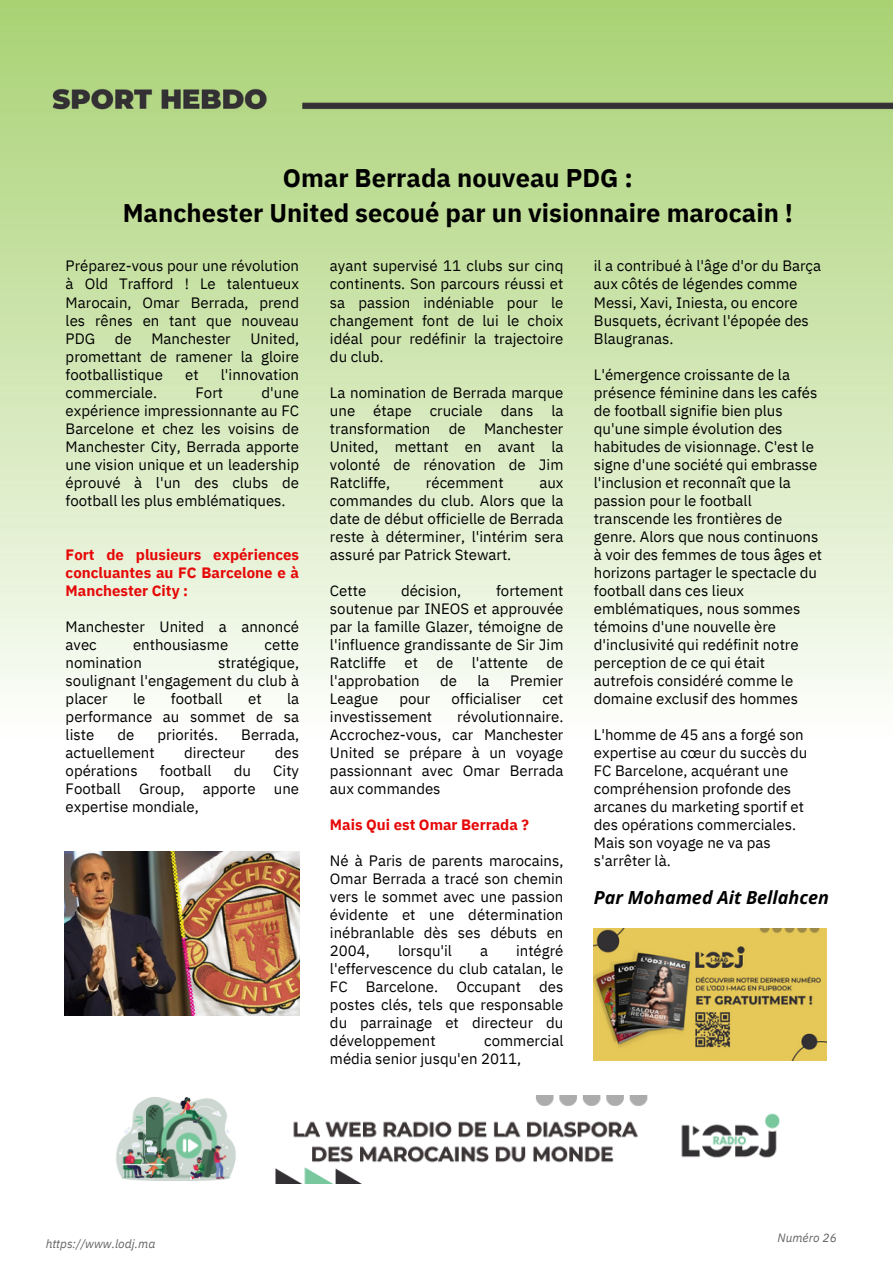
<style>
.page{position:relative;width:893px;height:1264px;background:#fff}
.page>*{position:absolute;margin:0;border:0;box-sizing:border-box;transform-origin:0 0}
.t1{font:700 25.5px/34.8px "IBM Plex Sans";color:#000;text-align:center}
.t2{font:italic 700 18px "Open Sans";color:#000}
.t3{font:15px/18px "IBM Plex Sans";color:#000;text-align:justify}
.t4{font:700 15px/18px "IBM Plex Sans";color:#e60808;text-align:justify}
.t5{font:italic 12px "IBM Plex Sans";color:#646464}
</style>
<div class="page">
<img style="left:0;top:0;width:892px;height:1184px">
<img style="left:65px;top:851px;width:234px;height:164px">
<img style="left:106px;top:1095px;width:682px;height:88px">
<img style="left:594px;top:928px;width:232px;height:132px">
<h1 class="t1" style="left:123px;top:160px;width:671px">Omar Berrada nouveau PDG :<br>Manchester United secoué par un visionnaire marocain !</h1>
<p class="t3" style="left:66px;top:257px;width:235px">Préparez-vous pour une révolution à Old Trafford ! Le talentueux Marocain, Omar Berrada, prend les rênes en tant que nouveau PDG</p>
<p class="t3" style="left:66px;top:329px;width:235px;text-indent:185px">United, promettant de ramener la gloire footballistique</p>
<p class="t3" style="left:115px;top:329px;width:18px">de</p>
<p class="t3" style="left:151px;top:329px;width:81px">Manchester</p>
<p class="t3" style="left:185px;top:365px;width:15px">et</p>
<p class="t3" style="left:221px;top:365px;width:80px">l'innovation</p>
<p class="t3" style="left:66px;top:383px;width:235px;text-indent:196px">d'une expérience impressionnante au FC Barcelone et chez les voisins de Manchester City, Berrada apporte une vision unique et un leadership éprouvé à l'un des clubs de football les plus emblématiques.</p>
<p class="t4" style="left:66px;top:545px;width:235px">Fort de plusieurs expériences concluantes au FC Barcelone e à Manchester City :</p>
<p class="t3" style="left:66px;top:617px;width:235px">Manchester United a annoncé avec</p>
<p class="t3" style="left:66px;top:383px;width:93px">commerciale.</p>
<p class="t3" style="left:195px;top:383px;width:29px">Fort</p>
<p class="t3" style="left:133px;top:635px;width:97px">enthousiasme</p>
<p class="t3" style="left:264px;top:635px;width:36px">cette</p>
<p class="t3" style="left:66px;top:653px;width:78px">nomination</p>
<p class="t3" style="left:66px;top:653px;width:235px;text-indent:153px">stratégique, soulignant l'engagement du club à placer</p>
<p class="t3" style="left:66px;top:689px;width:235px;text-indent:221px">la performance au sommet de sa liste</p>
<p class="t3" style="left:133px;top:689px;width:14px">le</p>
<p class="t3" style="left:171px;top:689px;width:53px">football</p>
<p class="t3" style="left:248px;top:689px;width:15px">et</p>
<p class="t3" style="left:117px;top:725px;width:18px">de</p>
<p class="t3" style="left:157px;top:725px;width:62px">priorités.</p>
<p class="t3" style="left:241px;top:725px;width:59px">Berrada,</p>
<p class="t3" style="left:66px;top:743px;width:91px">actuellement</p>
<p class="t3" style="left:184px;top:743px;width:63px">directeur</p>
<p class="t3" style="left:275px;top:743px;width:26px">des</p>
<p class="t3" style="left:66px;top:761px;width:74px">opérations</p>
<p class="t3" style="left:160px;top:761px;width:53px">football</p>
<p class="t3" style="left:234px;top:761px;width:19px">du</p>
<p class="t3" style="left:66px;top:761px;width:235px;text-indent:208px">City Football Group, apporte une expertise mondiale,</p>
<p class="t3" style="left:330px;top:257px;width:235px">ayant supervisé 11 clubs sur cinq continents. Son parcours réussi et sa passion indéniable pour le changement font de lui le choix idéal pour redéfinir la trajectoire du club.</p>
<p class="t3" style="left:330px;top:383px;width:235px">La nomination de Berrada marque une étape cruciale dans la transformation de Manchester United, mettant en avant la volonté de rénovation de Jim Ratcliffe,</p>
<p class="t3" style="left:426px;top:473px;width:79px">récemment</p>
<p class="t3" style="left:330px;top:473px;width:235px;text-indent:209px">aux commandes du club. Alors que la date de début officielle de Berrada reste à déterminer, l'intérim sera assuré par Patrick Stewart.</p>
<p class="t3" style="left:330px;top:581px;width:38px">Cette</p>
<p class="t3" style="left:401px;top:581px;width:62px">décision,</p>
<p class="t3" style="left:330px;top:581px;width:235px;text-indent:166px">fortement soutenue par INEOS et approuvée par la famille Glazer, témoigne de l'influence grandissante de Sir Jim Ratcliffe et de l'attente de l'approbation</p>
<p class="t3" style="left:440px;top:671px;width:18px">de</p>
<p class="t3" style="left:477px;top:671px;width:14px">la</p>
<p class="t3" style="left:510px;top:671px;width:55px">Premier</p>
<p class="t3" style="left:330px;top:689px;width:50px">League</p>
<p class="t3" style="left:399px;top:689px;width:33px">pour</p>
<p class="t3" style="left:451px;top:689px;width:72px">officialiser</p>
<p class="t3" style="left:542px;top:689px;width:23px">cet</p>
<p class="t3" style="left:330px;top:707px;width:104px">investissement</p>
<p class="t3" style="left:330px;top:707px;width:235px;text-indent:127px">révolutionnaire.<br>Accrochez-vous, car Manchester United se prépare à un voyage passionnant avec Omar Berrada aux commandes</p>
<p class="t4" style="left:330px;top:815px;width:200px">Mais Qui est Omar Berrada ?</p>
<p class="t3" style="left:330px;top:851px;width:235px">Né à Paris de parents marocains, Omar Berrada a tracé son chemin vers le sommet avec une passion évidente et une détermination inébranlable dès ses débuts en 2004,</p>
<p class="t3" style="left:330px;top:941px;width:235px;text-indent:186px">intégré l'effervescence du club catalan, le FC Barcelone. Occupant des postes clés, tels que responsable du parrainage et directeur du développement</p>
<p class="t3" style="left:398px;top:941px;width:55px">lorsqu'il</p>
<p class="t3" style="left:480px;top:941px;width:10px">a</p>
<p class="t3" style="left:330px;top:1031px;width:235px;text-indent:154px">commercial média senior jusqu'en 2011,</p>
<p class="t3" style="left:594px;top:257px;width:229px;text-align:left">il a contribué à l'âge d'or du Barça aux côtés de légendes comme<br>Messi, Xavi, Iniesta, ou encore<br>Busquets, écrivant l'épopée des<br>Blaugranas.</p>
<p class="t3" style="left:594px;top:365px;width:230px;text-align:left">L'émergence croissante de la présence féminine dans les cafés de football signifie bien plus qu'une simple évolution des habitudes de visionnage. C'est le signe d'une société qui embrasse l'inclusion et reconnaît que la passion pour le football transcende les frontières de genre. Alors que nous continuons à voir des femmes de tous âges et horizons partager le spectacle du football dans ces lieux emblématiques, nous sommes témoins d'une nouvelle ère d'inclusivité qui redéfinit notre perception de ce qui était autrefois considéré comme le domaine exclusif des hommes</p>
<p class="t3" style="left:594px;top:725px;width:215px;text-align:left">L'homme de 45 ans a forgé son expertise au cœur du succès du<br>FC Barcelone, acquérant une compréhension profonde des arcanes du marketing sportif et des opérations commerciales.<br>Mais son voyage ne va pas s'arrêter là.</p>
<p class="t2" style="left:594px;top:884px;width:237px">Par Mohamed Ait Bellahcen</p>
<p class="t5" style="left:46px;top:1235px;width:111px">https://www.lodj.ma</p>
<p class="t5" style="left:777px;top:1229px;width:61px">Numéro 26</p>
</div>
